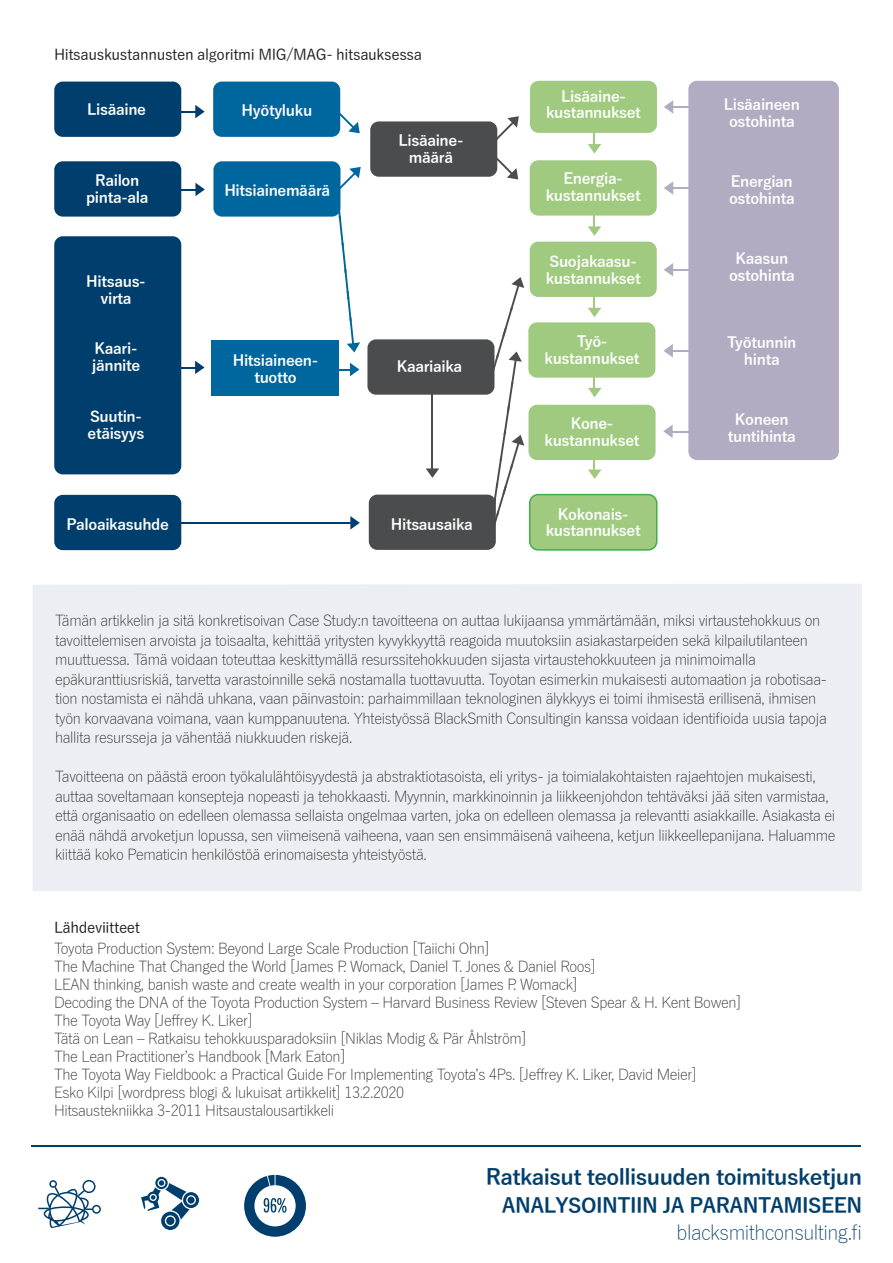
<style>
.page{position:relative;width:893px;height:1263px;background:#fff}
.page>*{position:absolute;margin:0;border:0;box-sizing:border-box;transform-origin:0 0}
.t1{font:700 21.6px "Yu Gothic";letter-spacing:-.025em;color:#003f6d}
.t2{font:700 20.25px/27px "Yu Gothic";letter-spacing:-.025em;color:#003f6d;text-align:right}
.t3{font:300 15px/19.5px "Yu Gothic";letter-spacing:-.025em;color:#231f20}
.t4{font:700 15px/16.8px "Yu Gothic";letter-spacing:-.025em;color:#fff;text-align:center}
.t5{font:500 15px "Yu Gothic";letter-spacing:-.025em;color:#231f20}
.s1{font-weight:300}
</style>
<div class="page">
<svg style="left:141px;top:1177px;width:58px;height:53px"></svg>
<svg style="left:244px;top:1175px;width:62px;height:62px"></svg>
<svg style="left:38px;top:1180px;width:63px;height:48px"></svg>
<hr style="left:32px;top:1145px;width:829px;height:2px;background:#003f6d">
<div style="left:33px;top:584px;width:829px;height:307px;background:#ebeff3"></div>
<hr style="left:325px;top:522px;width:30px;height:2px;background:#003f6d">
<svg style="left:350px;top:516px;width:10px;height:13px"></svg>
<hr style="left:298px;top:522px;width:31px;height:2px;background:#003f6d">
<hr style="left:276px;top:522px;width:30px;height:2px;background:#003f6d">
<hr style="left:249px;top:522px;width:31px;height:2px;background:#003f6d">
<hr style="left:223px;top:522px;width:30px;height:2px;background:#003f6d">
<hr style="left:196px;top:522px;width:31px;height:2px;background:#003f6d">
<hr style="left:180px;top:522px;width:31px;height:2px;background:#003f6d">
<div style="left:688px;top:81px;width:151px;height:379px;background:#b1acc2;border-radius:9px"></div>
<div style="left:54px;top:82px;width:127px;height:55px;background:#003f6d;border-radius:9px"></div>
<div style="left:54px;top:161px;width:127px;height:56px;background:#003f6d;border-radius:9px"></div>
<div style="left:54px;top:236px;width:127px;height:238px;background:#003f6d;border-radius:9px"></div>
<div style="left:54px;top:495px;width:127px;height:55px;background:#003f6d;border-radius:9px"></div>
<div style="left:213px;top:82px;width:127px;height:55px;background:#00669e;border-radius:9px"></div>
<div style="left:212px;top:340px;width:127px;height:55px;background:#00669e"></div>
<div style="left:370px;top:121px;width:127px;height:56px;background:#4b4c4d;border-radius:9px"></div>
<div style="left:369px;top:495px;width:127px;height:55px;background:#4b4c4d;border-radius:9px"></div>
<div style="left:530px;top:81px;width:127px;height:52px;background:#a0ca80;border-radius:9px"></div>
<div style="left:530px;top:160px;width:127px;height:56px;background:#a0ca80;border-radius:9px"></div>
<div style="left:530px;top:242px;width:127px;height:55px;background:#a0ca80;border-radius:9px"></div>
<div style="left:528px;top:322px;width:127px;height:56px;background:#a0ca80;border-radius:9px"></div>
<div style="left:528px;top:405px;width:128px;height:55px;background:#a0ca80;border-radius:9px"></div>
<div style="left:530px;top:495px;width:127px;height:55px;background:#a0ca80;border-radius:9px"></div>
<div style="left:529px;top:494px;width:128px;height:57px;border:2px solid #40ae49;border-radius:9px"></div>
<hr style="left:172px;top:111px;width:31px;height:2px;background:#003f6d">
<svg style="left:195px;top:105px;width:10px;height:13px"></svg>
<hr style="left:172px;top:189px;width:31px;height:2px;background:#003f6d">
<svg style="left:195px;top:183px;width:10px;height:13px"></svg>
<hr style="left:172px;top:367px;width:31px;height:2px;background:#003f6d">
<svg style="left:195px;top:361px;width:10px;height:13px"></svg>
<hr style="left:593px;top:121px;width:2px;height:31px;background:#a0ca80">
<svg style="left:588px;top:144px;width:13px;height:9px"></svg>
<hr style="left:593px;top:203px;width:2px;height:31px;background:#a0ca80">
<svg style="left:588px;top:226px;width:13px;height:10px"></svg>
<hr style="left:593px;top:285px;width:2px;height:30px;background:#a0ca80">
<svg style="left:588px;top:308px;width:13px;height:9px"></svg>
<hr style="left:593px;top:365px;width:2px;height:30px;background:#a0ca80">
<svg style="left:588px;top:388px;width:13px;height:9px"></svg>
<hr style="left:593px;top:446px;width:2px;height:31px;background:#a0ca80">
<svg style="left:588px;top:470px;width:13px;height:9px"></svg>
<hr style="left:431px;top:443px;width:2px;height:30px;background:#4b4c4d">
<svg style="left:426px;top:468px;width:13px;height:10px"></svg>
<hr style="left:431px;top:416px;width:2px;height:31px;background:#4b4c4d">
<hr style="left:431px;top:394px;width:2px;height:30px;background:#4b4c4d">
<div style="left:367px;top:339px;width:127px;height:56px;background:#4b4c4d;border-radius:9px"></div>
<hr style="left:327px;top:369px;width:30px;height:2px;background:#00669e">
<svg style="left:350px;top:363px;width:9px;height:13px"></svg>
<svg style="left:339px;top:89px;width:21px;height:44px"></svg>
<svg style="left:474px;top:116px;width:45px;height:63px"></svg>
<svg style="left:334px;top:167px;width:27px;height:185px"></svg>
<div style="left:213px;top:161px;width:127px;height:56px;background:#00669e;border-radius:9px"></div>
<svg style="left:488px;top:277px;width:36px;height:264px"></svg>
<hr style="left:666px;top:106px;width:30px;height:2px;background:#b1acc2">
<svg style="left:664px;top:100px;width:9px;height:14px"></svg>
<hr style="left:666px;top:187px;width:30px;height:2px;background:#b1acc2">
<svg style="left:664px;top:181px;width:9px;height:14px"></svg>
<hr style="left:666px;top:269px;width:30px;height:2px;background:#b1acc2">
<svg style="left:664px;top:263px;width:9px;height:13px"></svg>
<hr style="left:665px;top:350px;width:31px;height:2px;background:#b1acc2">
<svg style="left:663px;top:344px;width:10px;height:13px"></svg>
<hr style="left:665px;top:431px;width:31px;height:2px;background:#b1acc2">
<svg style="left:663px;top:425px;width:10px;height:13px"></svg>
<p class="t5" style="left:54px;top:41px;width:370px">Hitsauskustannusten algoritmi MIG/MAG- hitsauksessa</p>
<p class="t4" style="left:87px;top:102px;width:60px">Lisäaine</p>
<p class="t4" style="left:95px;top:172px;width:46px">Railon</p>
<p class="t4" style="left:86px;top:189px;width:64px">pinta-ala</p>
<p class="t4" style="left:86px;top:273px;width:61px">Hitsaus-</p>
<p class="t4" style="left:100px;top:290px;width:33px">virta</p>
<p class="t4" style="left:92px;top:341px;width:50px;text-align:left">Kaari&shy;jännite</p>
<p class="t4" style="left:88px;top:408px;width:58px;text-align:left">Suutin&shy;etäisyys</p>
<p class="t4" style="left:66px;top:516px;width:104px">Paloaikasuhde</p>
<p class="t4" style="left:242px;top:102px;width:72px">Hyötyluku</p>
<p class="t4" style="left:224px;top:182px;width:107px">Hitsiainemäärä</p>
<p class="t4" style="left:233px;top:352px;width:87px">Hitsiaineen&shy;tuotto</p>
<p class="t4" style="left:398px;top:133px;width:66px">Lisäaine&shy;määrä</p>
<p class="t4" style="left:397px;top:359px;width:67px">Kaariaika</p>
<p class="t4" style="left:391px;top:516px;width:84px">Hitsausaika</p>
<p class="t4" style="left:546px;top:88px;width:96px">Lisäaine&shy;kustannukset</p>
<p class="t4" style="left:546px;top:171px;width:96px">Energia&shy;kustannukset</p>
<p class="t4" style="left:546px;top:253px;width:96px;text-align:left">Suojakaasu&shy;kustannukset</p>
<p class="t4" style="left:544px;top:333px;width:96px">Työ&shy;kustannukset</p>
<p class="t4" style="left:544px;top:415px;width:96px">Kone&shy;kustannukset</p>
<p class="t4" style="left:546px;top:506px;width:96px">Kokonais&shy;kustannukset</p>
<p class="t4" style="left:724px;top:96px;width:78px">Lisäaineen ostohinta</p>
<p class="t4" style="left:729px;top:173px;width:67px;text-align:left">Energian ostohinta</p>
<p class="t4" style="left:735px;top:250px;width:54px">Kaasun</p>
<p class="t4" style="left:729px;top:267px;width:67px">ostohinta</p>
<p class="t4" style="left:727px;top:334px;width:71px">Työtunnin hinta</p>
<p class="t4" style="left:728px;top:411px;width:70px">Koneen tuntihinta</p>
<p class="t3" style="left:55px;top:609px;width:767px">Tämän artikkelin ja sitä konkretisoivan Case Study:n tavoitteena on auttaa lukijaansa ymmärtämään, miksi virtaustehokkuus on tavoittelemisen arvoista ja toisaalta, kehittää yritysten kyvykkyyttä reagoida muutoksiin asiakastarpeiden sekä kilpailutilanteen muuttuessa. Tämä voidaan toteuttaa keskittymällä resurssitehokkuuden sijasta virtaustehokkuuteen ja minimoimalla</p>
<p class="t3" style="left:55px;top:667px;width:774px">epäkuranttiusriskiä, tarvetta varastoinnille sekä nostamalla tuottavuutta. Toyotan esimerkin mukaisesti automaation ja robotisaa&shy;tion nostamista ei nähdä uhkana, vaan päinvastoin: parhaimmillaan teknologinen älykkyys ei toimi ihmisestä erillisenä, ihmisen työn korvaavana voimana, vaan kumppanuutena. Yhteistyössä BlackSmith Consultingin kanssa voidaan identifioida uusia tapoja hallita resursseja ja vähentää niukkuuden riskejä.</p>
<p class="t3" style="left:55px;top:765px;width:782px">Tavoitteena on päästä eroon työkalulähtöisyydestä ja abstraktiotasoista, eli yritys- ja toimialakohtaisten rajaehtojen mukaisesti, auttaa soveltamaan konsepteja nopeasti ja tehokkaasti. Myynnin, markkinoinnin ja liikkeenjohdon tehtäväksi jää siten varmistaa, että organisaatio on edelleen olemassa sellaista ongelmaa varten, joka on edelleen olemassa ja relevantti asiakkaille. Asiakasta ei enää nähdä arvoketjun lopussa, sen viimeisenä vaiheena, vaan sen ensimmäisenä vaiheena, ketjun liikkeellepanijana. Haluamme kiittää koko Pematicin henkilöstöä erinomaisesta yhteistyöstä.</p>
<p class="t5" style="left:54px;top:914px;width:88px">Lähdeviitteet</p>
<p class="t3" style="left:54px;top:937px;width:437px">Toyota Production System: Beyond Large Scale Production [Taiichi Ohn]</p>
<p class="t3" style="left:54px;top:955px;width:543px">The Machine That Changed the World [James P. Womack, Daniel T. Jones &amp; Daniel Roos]</p>
<p class="t3" style="left:54px;top:973px;width:525px">LEAN thinking, banish waste and create wealth in your corporation [James P. Womack]</p>
<p class="t3" style="left:54px;top:991px;width:689px">Decoding the DNA of the Toyota Production System – Harvard Business Review [Steven Spear &amp; H. Kent Bowen]</p>
<p class="t3" style="left:54px;top:1009px;width:200px">The Toyota Way [Jeffrey K. Liker]</p>
<p class="t3" style="left:54px;top:1027px;width:474px">Tätä on Lean – Ratkaisu tehokkuusparadoksiin [Niklas Modig &amp; Pär Åhlström]</p>
<p class="t3" style="left:54px;top:1045px;width:293px">The Lean Practitioner’s Handbook [Mark Eaton]</p>
<p class="t3" style="left:54px;top:1063px;width:644px">The Toyota Way Fieldbook: a Practical Guide For Implementing Toyota’s 4Ps. [Jeffrey K. Liker, David Meier]</p>
<p class="t3" style="left:54px;top:1081px;width:352px">Esko Kilpi [wordpress blogi &amp; lukuisat artikkelit] 13.2.2020</p>
<p class="t3" style="left:54px;top:1099px;width:282px">Hitsaustekniikka 3-2011 Hitsaustalousartikkeli</p>
<p class="t1" style="left:486px;top:1165px;width:378px">Ratkaisut teollisuuden toimitusketjun</p>
<p class="t2" style="left:502px;top:1192px;width:362px">ANALYSOINTIIN JA PARANTAMISEEN <span class="s1">blacksmithconsulting.fi</span></p>
</div>
